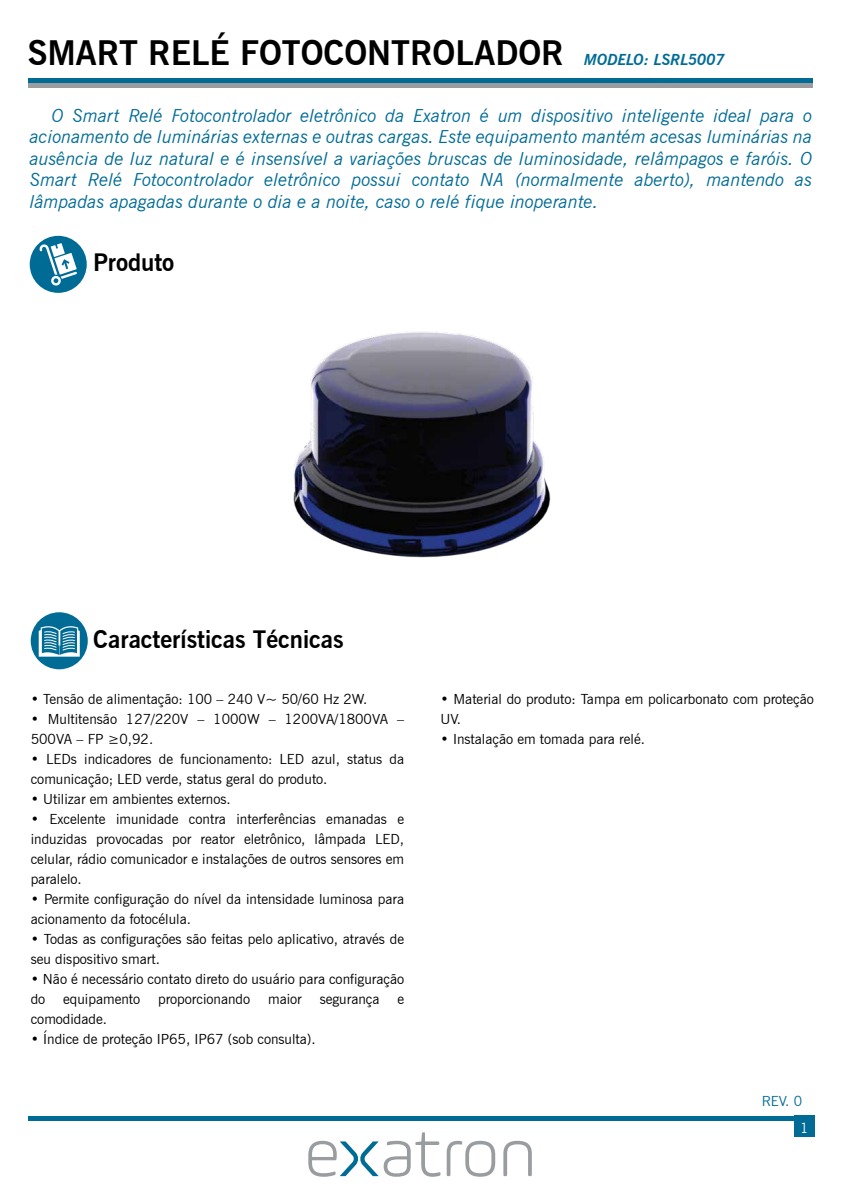
<style>
.page{position:relative;width:842px;height:1191px;background:#fff}
.page>*{position:absolute;margin:0;border:0;box-sizing:border-box;transform-origin:0 0}
.t1{font:700 33.7px "News Gothic BT";color:#000}
.t2{font:700 24px "News Gothic BT";color:#000}
.t3{font:italic 18px/21.6px "News Gothic BT";color:#006c95;text-align:justify}
.t4{font:14px/20px "News Gothic BT";color:#000}
.t5{font:14px "News Gothic BT";color:#006c95}
.t6{font:14px "News Gothic BT";color:#fff}
.s1{font-style:italic;font-size:15.4px;color:#006c95}
</style>
<div class="page">
<hr style="left:28px;top:79px;width:784px;height:4px;background:#006c95">
<div style="left:28px;top:83px;width:784px;height:5px;background:#9a9da0"></div>
<hr style="left:28px;top:1116px;width:784px;height:4px;background:#006c95">
<svg style="left:503px;top:1140px;width:29px;height:36px"></svg>
<svg style="left:447px;top:1140px;width:48px;height:36px"></svg>
<svg style="left:384px;top:1132px;width:56px;height:44px"></svg>
<svg style="left:308px;top:1140px;width:70px;height:36px"></svg>
<div style="left:794px;top:1116px;width:20px;height:21px;background:#006c95"></div>
<div style="left:30px;top:236px;width:57px;height:57px;background:#006c95;border-radius:50%"></div>
<svg style="left:39px;top:243px;width:38px;height:43px"></svg>
<div style="left:31px;top:612px;width:57px;height:57px;background:#006c95;border-radius:50%"></div>
<svg style="left:39px;top:626px;width:41px;height:30px"></svg>
<img style="left:293px;top:331px;width:258px;height:227px">
<h1 class="t1" style="left:28px;top:33px;width:699px">SMART RELÉ FOTOCONTROLADOR <span class="s1">MODELO: LSRL5007</span></h1>
<p class="t3" style="left:30px;top:104px;width:784px;text-indent:22px">O Smart Relé Fotocontrolador eletrônico da Exatron é um dispositivo inteligente ideal para o acionamento de luminárias externas e outras cargas. Este equipamento mantém acesas luminárias na ausência de luz natural e é insensível a variações bruscas de luminosidade, relâmpagos e faróis. O Smart Relé Fotocontrolador eletrônico possui contato NA (normalmente aberto), mantendo as lâmpadas apagadas durante o dia e a noite, caso o relé fique inoperante.</p>
<h2 class="t2" style="left:93px;top:248px;width:83px">Produto</h2>
<h2 class="t2" style="left:93px;top:625px;width:252px">Características Técnicas</h2>
<p class="t4" style="left:31px;top:689px;width:338px">• Tensão de alimentação: 100 – 240 V~ 50/60 Hz 2W.</p>
<p class="t4" style="left:31px;top:709px;width:375px">• Multitensão 127/220V – 1000W – 1200VA/1800VA –<br>500VA – FP ≥0,92.</p>
<p class="t4" style="left:31px;top:749px;width:375px">• LEDs indicadores de funcionamento: LED azul, status da comunicação; LED verde, status geral do produto.</p>
<p class="t4" style="left:31px;top:789px;width:202px">• Utilizar em ambientes externos.</p>
<p class="t4" style="left:31px;top:809px;width:375px;text-align:justify">• Excelente imunidade contra interferências emanadas e induzidas provocadas por reator eletrônico, lâmpada LED, celular, rádio comunicador e instalações de outros sensores em paralelo.</p>
<p class="t4" style="left:31px;top:889px;width:375px">• Permite configuração do nível da intensidade luminosa para acionamento da fotocélula.</p>
<p class="t4" style="left:31px;top:929px;width:375px">• Todas as configurações são feitas pelo aplicativo, através de seu dispositivo smart.</p>
<p class="t4" style="left:31px;top:969px;width:375px">• Não é necessário contato direto do usuário para configuração do</p>
<p class="t4" style="left:63px;top:989px;width:79px">equipamento</p>
<p class="t4" style="left:158px;top:989px;width:94px">proporcionando</p>
<p class="t4" style="left:268px;top:989px;width:35px">maior</p>
<p class="t4" style="left:320px;top:989px;width:61px">segurança</p>
<p class="t4" style="left:397px;top:989px;width:8px">e</p>
<p class="t4" style="left:31px;top:1009px;width:78px">comodidade.</p>
<p class="t4" style="left:31px;top:1029px;width:287px">• Índice de proteção IP65, IP67 (sob consulta).</p>
<p class="t4" style="left:440px;top:689px;width:375px">• Material do produto: Tampa em policarbonato com proteção<br>UV.</p>
<p class="t4" style="left:440px;top:729px;width:206px">• Instalação em tomada para relé.</p>
<p class="t5" style="left:762px;top:1092px;width:42px">REV. 0</p>
<p class="t6" style="left:800px;top:1119px;width:10px">1</p>
</div>
